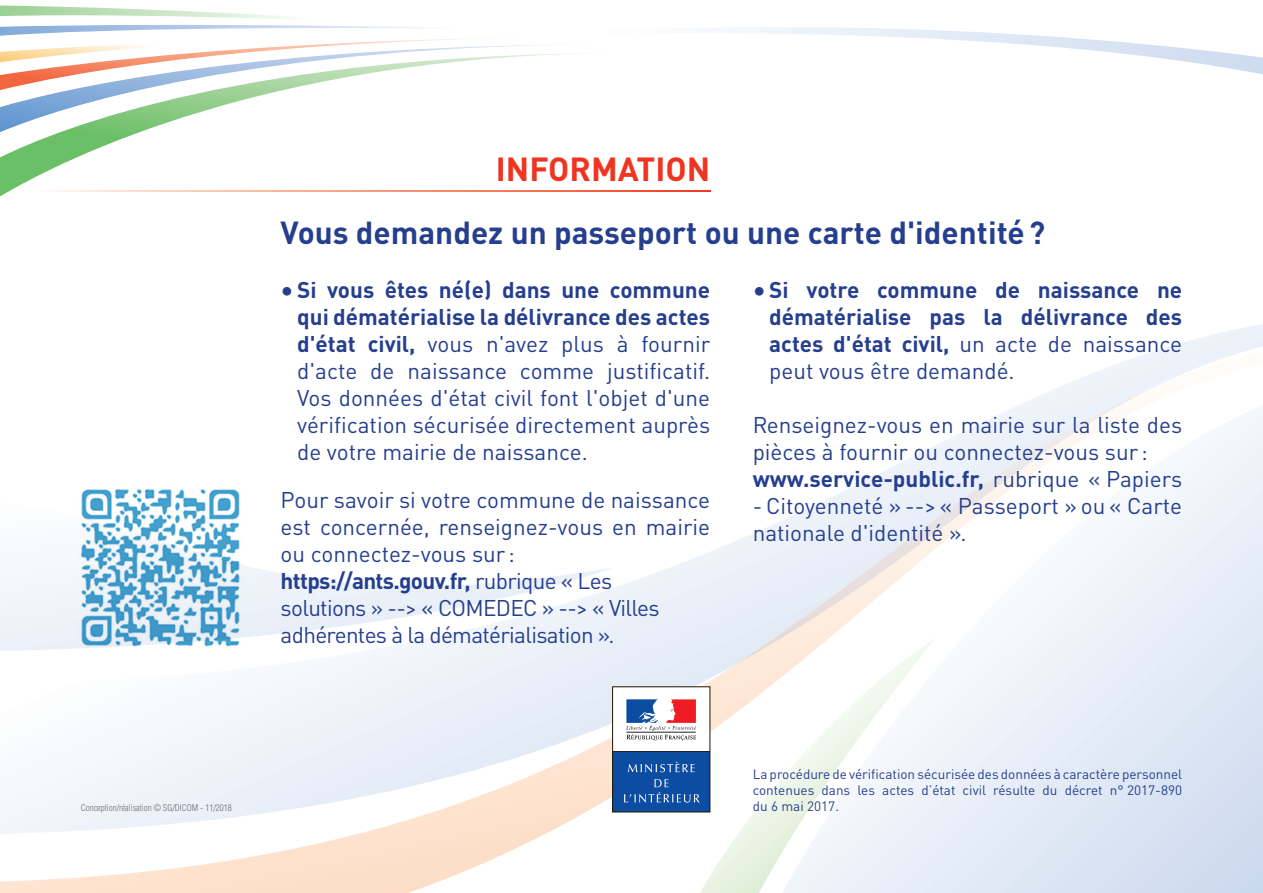
<style>
.page{position:relative;width:1263px;height:893px;background:#fff}
.page>*{position:absolute;margin:0;border:0;box-sizing:border-box;transform-origin:0 0}
.t1{font:700 33px "DIN Pro";color:#ef3522}
.t2{font:700 31.5px "DIN Pro";color:#253f8e}
.t3{font:22.5px/27px "DIN Pro";color:#253f8e;text-align:justify}
.t4{font:700 22.5px/27px "DIN Pro";color:#253f8e;text-align:justify}
.t5{font:22.5px/27px "DIN Pro";letter-spacing:-.03em;color:#253f8e}
.t6{font:13.5px/16.2px "DIN Pro";color:#253f8e;text-align:justify}
.t7{font:300 condensed 9px "Helvetica LT Std";color:#6c6d70}
.s1{font-family:"Lato";font-weight:500}
.s2{font-weight:700}
.s3{font-weight:400}
</style>
<div class="page">
<img style="left:607px;top:679px;width:51px;height:32px">
<img style="left:658px;top:679px;width:42px;height:8px">
<img style="left:555px;top:711px;width:106px;height:102px">
<img style="left:399px;top:764px;width:158px;height:98px">
<img style="left:193px;top:822px;width:208px;height:71px">
<img style="left:555px;top:810px;width:34px;height:19px">
<img style="left:399px;top:861px;width:88px;height:32px">
<img style="left:782px;top:405px;width:481px;height:488px">
<img style="left:700px;top:639px;width:235px;height:254px">
<img style="left:0;top:132px;width:140px;height:64px">
<img style="left:0;top:90px;width:283px;height:42px">
<img style="left:0;top:38px;width:506px;height:52px">
<img style="left:0;top:42px;width:230px;height:20px">
<div style="left:613px;top:687px;width:97px;height:64px;background:#fff"></div>
<svg style="left:626px;top:699px;width:70px;height:41px"></svg>
<div style="left:613px;top:751px;width:97px;height:61px;background:#0d4da1"></div>
<hr style="left:613px;top:751px;width:97px;height:1px;background:#231f20">
<svg style="left:628px;top:762px;width:67px;height:10px"></svg>
<svg style="left:624px;top:779px;width:75px;height:23px"></svg>
<svg style="left:30px;top:190px;width:680px;height:2px"></svg>
<img style="left:65px;top:488px;width:191px;height:163px">
<p class="t1" style="left:496px;top:141px;width:216px">INFORMATION</p>
<p class="t2" style="left:281px;top:206px;width:766px">Vous demandez un passeport ou une carte d'identité?</p>
<p class="t3" style="left:297px;top:274px;width:414px;text-indent:-16px"><span class="s1">•</span> <span class="s2">Si vous êtes né(e) dans une commune qui dématérialise la délivrance des actes d'état civil,</span> vous n'avez plus à fournir d'acte de naissance comme justificatif.<br>Vos données d'état civil font l'objet d'une vérification sécurisée directement auprès de votre mairie de naissance.</p>
<p class="t3" style="left:281px;top:484px;width:431px">Pour savoir si votre commune de naissance est concernée, renseignez-vous en mairie ou connectez-vous sur :</p>
<p class="t5" style="left:281px;top:565px;width:381px"><span class="s2">https://ants.gouv.fr,</span> rubrique « Les solutions » --&gt; « COMEDEC » --&gt; « Villes adhérentes à la dématérialisation ».</p>
<p class="t4" style="left:769px;top:274px;width:414px;text-indent:-16px"><span class="s1">•</span> Si votre commune de naissance ne dématérialise pas la délivrance des actes d'état civil, <span class="s3">un acte de naissance peut vous être demandé.</span></p>
<p class="t3" style="left:753px;top:409px;width:431px">Renseignez-vous en mairie sur la liste des pièces à fournir ou connectez-vous sur :</p>
<p class="t4" style="left:753px;top:463px;width:431px">www.service-public.fr, <span class="s3">rubrique « Papiers</span></p>
<p class="t3" style="left:753px;top:490px;width:431px">- Citoyenneté » --&gt; « Passeport » ou « Carte nationale d'identité ».</p>
<p class="t7" style="left:81px;top:803px;width:153px">Conception/réalisation © SG/DICOM - 11/2018</p>
<p class="t6" style="left:753px;top:764px;width:431px">La procédure de vérification sécurisée des données à caractère personnel contenues dans les actes d’état civil résulte du décret n° 2017-890 du 6 mai 2017.</p>
</div>
